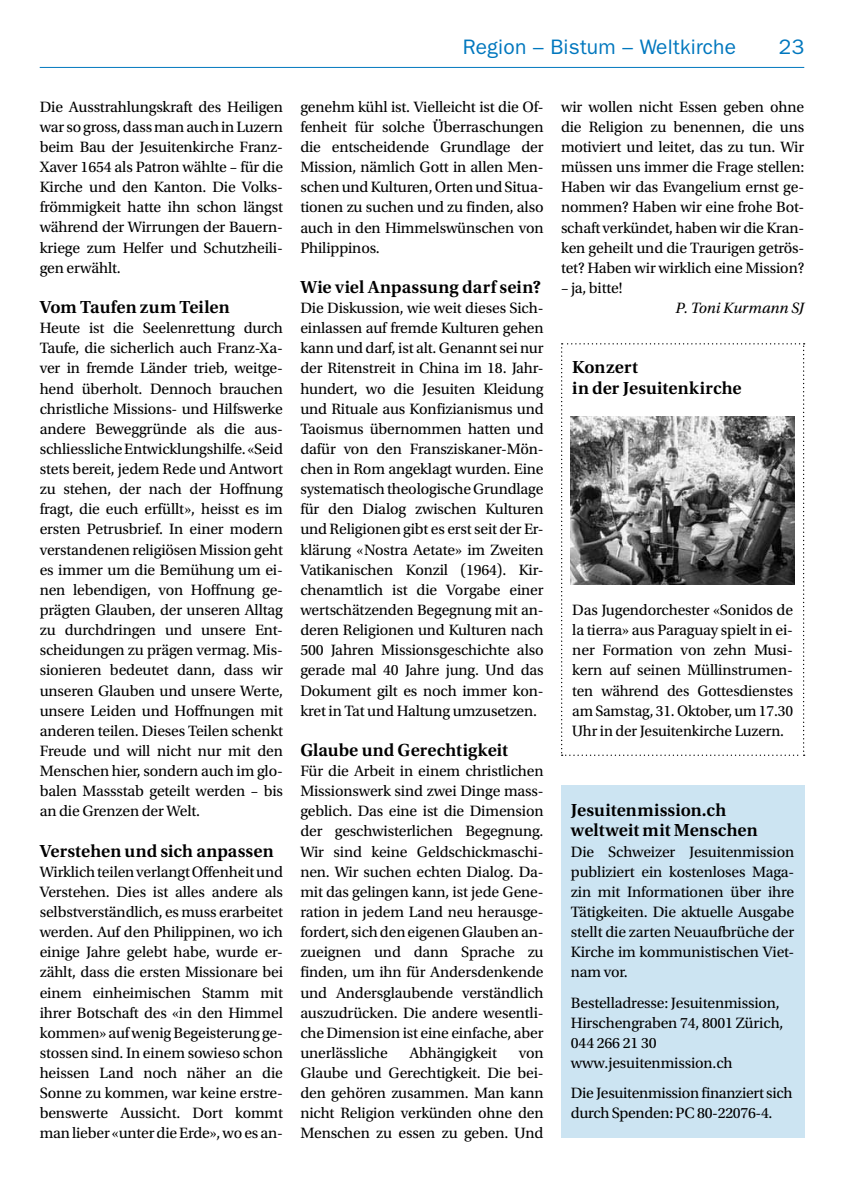
<style>
.page{position:relative;width:844px;height:1191px;background:#fff}
.page>*{position:absolute;margin:0;border:0;box-sizing:border-box;transform-origin:0 0}
.t1{font:21px "ITC Franklin Gothic Std";letter-spacing:.01em;color:#0077be}
.t2{font:600 18.38px/20.1px "Utopia Std";color:#000}
.t3{font:15.75px/20.1px "Utopia Std";letter-spacing:-.01em;color:#000;text-align:justify}
.t4{font:italic 15.75px "Utopia Std";letter-spacing:-.01em;color:#000}
</style>
<div class="page">
<hr style="left:40px;top:67px;width:764px;height:1px;background:#0077be">
<svg style="left:561px;top:343px;width:243px;height:413px"></svg>
<div style="left:561px;top:785px;width:243px;height:352px;background:#cce4f2"></div>
<img style="left:570px;top:417px;width:224px;height:168px">
<p class="t3" style="left:40px;top:98px;width:245px">Die Ausstrahlungskraft des Heiligen war so gross, dass man auch in Luzern beim Bau der Jesuitenkirche Franz-Xaver 1654 als Patron wählte – für die Kirche und den Kanton. Die Volks&shy;frömmigkeit hatte ihn schon längst während der Wirrungen der Bauern&shy;kriege zum Helfer und Schutzheili&shy;gen erwählt.</p>
<p class="t2" style="left:40px;top:298px;width:191px">Vom Taufen zum Teilen</p>
<p class="t3" style="left:40px;top:319px;width:245px">Heute ist die Seelenrettung durch Taufe, die sicherlich auch Franz-Xa&shy;ver in fremde Länder trieb, weitge&shy;hend überholt. Dennoch brauchen christliche Missions- und Hilfswerke andere Beweggründe als die aus&shy;schliessliche Entwicklungshilfe. «Seid stets bereit, jedem Rede und Antwort zu stehen, der nach der Hoffnung fragt, die euch erfüllt», heisst es im ersten Petrusbrief. In einer modern verstandenen religiösen Mission geht es immer um die Bemühung um ei&shy;nen lebendigen, von Hoffnung ge&shy;prägten Glauben, der unseren Alltag zu durchdringen und unsere Ent&shy;scheidungen zu prägen vermag. Mis&shy;sionieren bedeutet dann, dass wir unseren Glauben und unsere Werte, unsere Leiden und Hoffnungen mit anderen teilen. Dieses Teilen schenkt Freude und will nicht nur mit den Menschen hier, sondern auch im glo&shy;balen Massstab geteilt werden – bis an die Grenzen der Welt.</p>
<p class="t2" style="left:40px;top:842px;width:235px">Verstehen und sich anpassen</p>
<p class="t3" style="left:40px;top:863px;width:245px">Wirklich teilen verlangt Offenheit und Verstehen. Dies ist alles andere als selbstverständlich, es muss erarbeitet werden. Auf den Philippinen, wo ich einige Jahre gelebt habe, wurde er&shy;zählt, dass die ersten Missionare bei einem einheimischen Stamm mit ihrer Botschaft des «in den Himmel kommen» auf wenig Begeisterung ge&shy;stossen sind. In einem sowieso schon heissen Land noch näher an die Sonne zu kommen, war keine erstre&shy;benswerte Aussicht. Dort kommt man lieber «unter die Erde», wo es an-</p>
<h1 class="t1" style="left:462px;top:35px;width:275px">Region – Bistum – Weltkirche</h1>
<h1 class="t1" style="left:778px;top:35px;width:27px">23</h1>
<p class="t3" style="left:300px;top:98px;width:245px">genehm kühl ist. Vielleicht ist die Of&shy;fenheit für solche Überraschungen die entscheidende Grundlage der Mission, nämlich Gott in allen Men&shy;schen und Kulturen, Orten und Situa&shy;tionen zu suchen und zu finden, also auch in den Himmelswünschen von Philippinos.</p>
<p class="t2" style="left:300px;top:278px;width:242px">Wie viel Anpassung darf sein?</p>
<p class="t3" style="left:300px;top:299px;width:245px">Die Diskussion, wie weit dieses Sich&shy;einlassen auf fremde Kulturen gehen kann und darf, ist alt. Genannt sei nur der Ritenstreit in China im 18. Jahr&shy;hundert, wo die Jesuiten Kleidung und Rituale aus Konfizianismus und Taoismus übernommen hatten und dafür von den Fransziskaner-Mön&shy;chen in Rom angeklagt wurden. Eine systematisch theologische Grundlage für den Dialog zwischen Kulturen und Religionen gibt es erst seit der Er&shy;klärung «Nostra Aetate» im Zweiten Vatikanischen Konzil (1964). Kir&shy;chenamtlich ist die Vorgabe einer wertschätzenden Begegnung mit an&shy;deren Religionen und Kulturen nach 500 Jahren Missionsgeschichte also gerade mal 40 Jahre jung. Und das Dokument gilt es noch immer kon&shy;kret in Tat und Haltung umzusetzen.</p>
<p class="t2" style="left:300px;top:741px;width:209px">Glaube und Gerechtigkeit</p>
<p class="t3" style="left:300px;top:762px;width:245px">Für die Arbeit in einem christlichen Missionswerk sind zwei Dinge mass&shy;geblich. Das eine ist die Dimension der geschwisterlichen Begegnung.<br>Wir sind keine Geldschickmaschi&shy;nen. Wir suchen echten Dialog. Da&shy;mit das gelingen kann, ist jede Gene&shy;ration in jedem Land neu herausge&shy;fordert, sich den eigenen Glauben an&shy;zueignen und dann Sprache zu finden, um ihn für Andersdenkende und Andersglaubende verständlich auszudrücken. Die andere wesentli&shy;che Dimension ist eine einfache, aber unerlässliche</p>
<p class="t3" style="left:409px;top:1044px;width:89px">Abhängigkeit</p>
<p class="t3" style="left:300px;top:1044px;width:245px;text-indent:218px">von Glaube und Gerechtigkeit. Die bei&shy;den gehören zusammen. Man kann nicht Religion verkünden ohne den Menschen zu essen zu geben. Und</p>
<p class="t3" style="left:561px;top:98px;width:245px">wir wollen nicht Essen geben ohne die Religion zu benennen, die uns motiviert und leitet, das zu tun. Wir müssen uns immer die Frage stellen:<br>Haben wir das Evangelium ernst ge&shy;nommen? Haben wir eine frohe Bot&shy;schaft verkündet, haben wir die Kran&shy;ken geheilt und die Traurigen getrös&shy;tet? Haben wir wirklich eine Mission?</p>
<p class="t3" style="left:561px;top:279px;width:63px">– ja, bitte!</p>
<p class="t4" style="left:675px;top:302px;width:130px">P. Toni Kurmann SJ</p>
<p class="t2" style="left:572px;top:359px;width:171px">Konzert<br>in der Jesuitenkirche</p>
<p class="t3" style="left:572px;top:601px;width:222px">Das Jugendorchester «Sonidos de la tierra» aus Paraguay spielt in ei&shy;ner Formation von zehn Musi&shy;kern auf seinen Müllinstrumen&shy;ten während des Gottesdienstes am Samstag, 31. Oktober, um 17.30<br>Uhr in der Jesuitenkirche Luzern.</p>
<p class="t2" style="left:570px;top:802px;width:188px">Jesuitenmission.ch weltweit mit Menschen</p>
<p class="t3" style="left:570px;top:842px;width:225px">Die Schweizer Jesuitenmission publiziert ein kostenloses Maga&shy;zin mit Informationen über ihre Tätigkeiten. Die aktuelle Ausgabe stellt die zarten Neuaufbrüche der Kirche im kommunistischen Viet&shy;nam vor.</p>
<p class="t3" style="left:570px;top:993px;width:214px;text-align:left">Bestelladresse: Jesuitenmission,<br>Hirschengraben 74, 8001 Zürich,<br>044 266 21 30 www.jesuitenmission.ch</p>
<p class="t3" style="left:570px;top:1084px;width:223px">Die Jesuitenmission finanziert sich durch Spenden: PC 80-22076-4.</p>
</div>
